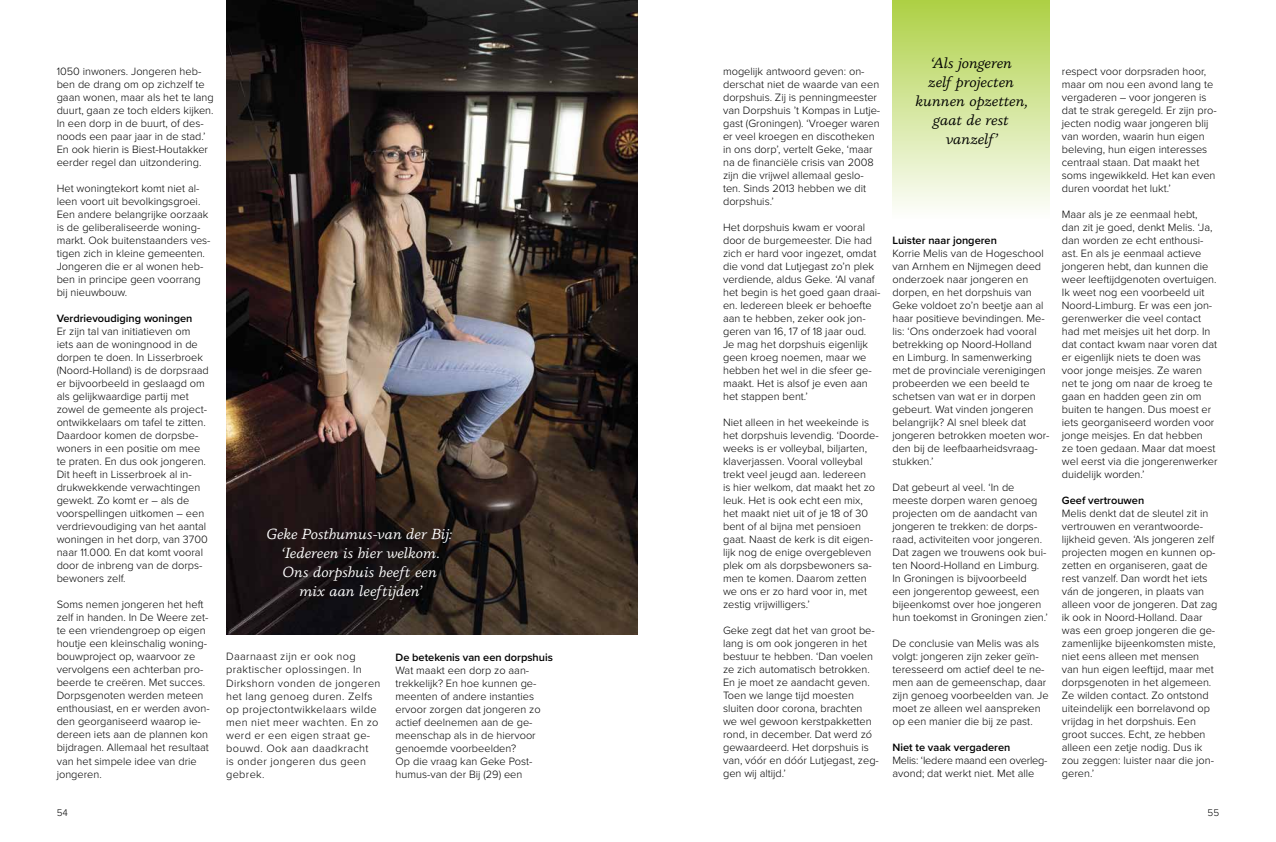
<style>
.page{position:relative;width:1276px;height:842px;background:#fff}
.page>*{position:absolute;margin:0;border:0;box-sizing:border-box;transform-origin:0 0}
.t1{font:italic 15px/19px "Basco Std";color:#fff;text-align:center}
.t2{font:italic 15px/19px "Basco Std";color:#000;text-align:center}
.t3{font:300 11px/13px "Proxima Nova";color:#000}
.t4{font:300 11px/13px "Proxima Nova";letter-spacing:.03em;color:#000}
.t5{font:600 11px "Proxima Nova";color:#000}
.t6{font:300 11px/13px "Proxima Nova";letter-spacing:-.02em;color:#000}
.t7{font:300 10px "Proxima Nova";color:#000}
</style>
<div class="page">
<img style="left:226px;top:0;width:412px;height:634px">
<div style="left:892px;top:0;width:158px;height:218px;background:linear-gradient(to bottom,#add044,#fdfefb)"></div>
<p class="t3" style="left:57px;top:65px;width:159px">1050 inwoners. Jongeren heb&shy;ben de drang om op zichzelf te gaan wonen, maar als het te lang duurt, gaan ze toch elders kijken.<br>In een dorp in de buurt, of des&shy;noods een paar jaar in de stad.’<br>En ook hierin is Biest-Houtakker eerder regel dan uitzondering.</p>
<p class="t3" style="left:57px;top:182px;width:155px">Het woningtekort komt niet al&shy;leen voort uit bevolkingsgroei.<br>Een andere belangrijke oorzaak is de geliberaliseerde woning&shy;markt. Ook buitenstaanders ves&shy;tigen zich in kleine gemeenten.<br>Jongeren die er al wonen heb&shy;ben in principe geen voorrang bij nieuwbouw.</p>
<p class="t5" style="left:57px;top:310px;width:137px">Verdrievoudiging woningen</p>
<p class="t3" style="left:57px;top:325px;width:154px">Er zijn tal van initiatieven om iets aan de woningnood in de dorpen te doen. In Lisserbroek (Noord-Holland) is de dorpsraad er bijvoorbeeld in geslaagd om als gelijkwaardige partij met zowel de gemeente als project&shy;ontwikkelaars om tafel te zitten.<br>Daardoor komen de dorpsbe&shy;woners in een positie om mee te praten. En dus ook jongeren.<br>Dit heeft in Lisserbroek al in&shy;drukwekkende verwachtingen gewekt. Zo komt er – als de voorspellingen uitkomen – een verdrievoudiging van het aantal woningen in het dorp, van 3700 naar 11.000. En dat komt vooral door de inbreng van de dorps&shy;bewoners zelf.</p>
<p class="t3" style="left:57px;top:598px;width:154px">Soms nemen jongeren het heft zelf in handen. In De Weere zet&shy;te een vriendengroep op eigen houtje een kleinschalig woning&shy;bouwproject op, waarvoor ze vervolgens een achterban pro&shy;beerde te creëren. Met succes.<br>Dorpsgenoten werden meteen enthousiast, en er werden avon&shy;den georganiseerd waarop ie&shy;dereen iets aan de plannen kon bijdragen. Allemaal het resultaat van het simpele idee van drie jongeren.</p>
<h1 class="t1" style="left:267px;top:524px;width:188px">Geke Posthumus-van der Bij: ‘Iedereen is hier welkom.<br>Ons dorpshuis heeft een<br>mix aan leeftijden’</h1>
<p class="t4" style="left:226px;top:650px;width:156px">Daarnaast zijn er ook nog praktischer oplossingen. In<br>Dirkshorn vonden de jongeren het lang genoeg duren. Zelfs op projectontwikkelaars wilde men niet meer wachten. En zo werd er een eigen straat ge&shy;bouwd. Ook aan daadkracht<br>is onder jongeren dus geen gebrek.</p>
<p class="t5" style="left:395px;top:649px;width:159px">De betekenis van een dorpshuis</p>
<p class="t3" style="left:395px;top:663px;width:147px">Wat maakt een dorp zo aan&shy;trekkelijk? En hoe kunnen ge&shy;meenten of andere instanties ervoor zorgen dat jongeren zo actief deelnemen aan de ge&shy;meenschap als in de hiervoor genoemde voorbeelden?<br>Op die vraag kan Geke Post&shy;humus-van der Bij (29) een</p>
<p class="t3" style="left:723px;top:64px;width:159px">mogelijk antwoord geven: on&shy;derschat niet de waarde van een dorpshuis. Zij is penningmeester van Dorpshuis ’t Kompas in Lutje&shy;gast (Groningen). ‘Vroeger waren er veel kroegen en discotheken in ons dorp’, vertelt Geke, ‘maar na de financiële crisis van 2008 zijn die vrijwel allemaal geslo&shy;ten. Sinds 2013 hebben we dit dorpshuis.’</p>
<p class="t3" style="left:723px;top:220px;width:159px">Het dorpshuis kwam er vooral door de burgemeester. Die had zich er hard voor ingezet, omdat die vond dat Lutjegast zo’n plek verdiende, aldus Geke. ‘Al vanaf het begin is het goed gaan draai&shy;en. Iedereen bleek er behoefte aan te hebben, zeker ook jon&shy;geren van 16, 17 of 18 jaar oud.<br>Je mag het dorpshuis eigenlijk geen kroeg noemen, maar we hebben het wel in die sfeer ge&shy;maakt. Het is alsof je even aan het stappen bent.’</p>
<p class="t3" style="left:723px;top:415px;width:157px">Niet alleen in het weekeinde is het dorpshuis levendig. ‘Doorde&shy;weeks is er volleybal, biljarten, klaverjassen. Vooral volleybal trekt veel jeugd aan. Iedereen<br>is hier welkom, dat maakt het zo leuk. Het is ook echt een mix, het maakt niet uit of je 18 of 30 bent of al bijna met pensioen gaat. Naast de kerk is dit eigen&shy;lijk nog de enige overgebleven plek om als dorpsbewoners sa&shy;men te komen. Daarom zetten we ons er zo hard voor in, met zestig vrijwilligers.’</p>
<p class="t3" style="left:723px;top:623px;width:157px">Geke zegt dat het van groot be&shy;lang is om ook jongeren in het bestuur te hebben. ‘Dan voelen ze zich automatisch betrokken.<br>En je moet ze aandacht geven.<br>Toen we lange tijd moesten sluiten door corona, brachten we wel gewoon kerstpakketten rond, in december. Dat werd zó gewaardeerd. Het dorpshuis is van, vóór en dóór Lutjegast, zeg&shy;gen wij altijd.’</p>
<h1 class="t2" style="left:915px;top:53px;width:115px">‘Als jongeren<br>zelf projecten kunnen opzetten, gaat de rest vanzelf’</h1>
<p class="t5" style="left:892px;top:232px;width:106px">Luister naar jongeren</p>
<p class="t3" style="left:892px;top:246px;width:159px">Korrie Melis van de Hogeschool van Arnhem en Nijmegen deed onderzoek naar jongeren en dorpen, en het dorpshuis van<br>Geke voldoet zo’n beetje aan al haar positieve bevindingen. Me&shy;lis: ‘Ons onderzoek had vooral betrekking op Noord-Holland<br>en Limburg. In samenwerking met de provinciale verenigingen probeerden we een beeld te schetsen van wat er in dorpen gebeurt. Wat vinden jongeren belangrijk? Al snel bleek dat jongeren betrokken moeten wor&shy;den bij de leefbaarheidsvraag&shy;stukken.’</p>
<p class="t3" style="left:892px;top:480px;width:157px">Dat gebeurt al veel. ‘In de meeste dorpen waren genoeg projecten om de aandacht van jongeren te trekken: de dorps&shy;raad, activiteiten voor jongeren.<br>Dat zagen we trouwens ook bui&shy;ten Noord-Holland en Limburg.<br>In Groningen is bijvoorbeeld een jongerentop geweest, een bijeenkomst over hoe jongeren hun toekomst in Groningen zien.’</p>
<p class="t3" style="left:892px;top:636px;width:158px">De conclusie van Melis was als volgt: jongeren zijn zeker geïn&shy;teresseerd om actief deel te ne&shy;men aan de gemeenschap, daar zijn genoeg voorbeelden van. Je moet ze alleen wel aanspreken op een manier die bij ze past.</p>
<p class="t5" style="left:892px;top:739px;width:119px">Niet te vaak vergaderen</p>
<p class="t6" style="left:892px;top:753px;width:157px">Melis: ‘Iedere maand een overleg&shy;avond; dat werkt niet. Met alle</p>
<p class="t3" style="left:1062px;top:64px;width:156px">respect voor dorpsraden hoor, maar om nou een avond lang te vergaderen – voor jongeren is dat te strak geregeld. Er zijn pro&shy;jecten nodig waar jongeren blij van worden, waarin hun eigen beleving, hun eigen interesses centraal staan. Dat maakt het soms ingewikkeld. Het kan even duren voordat het lukt.’</p>
<p class="t3" style="left:1062px;top:207px;width:157px">Maar als je ze eenmaal hebt, dan zit je goed, denkt Melis. ‘Ja, dan worden ze echt enthousi&shy;ast. En als je eenmaal actieve jongeren hebt, dan kunnen die weer leeftijdgenoten overtuigen.<br>Ik weet nog een voorbeeld uit<br>Noord-Limburg. Er was een jon&shy;gerenwerker die veel contact had met meisjes uit het dorp. In dat contact kwam naar voren dat er eigenlijk niets te doen was voor jonge meisjes. Ze waren net te jong om naar de kroeg te gaan en hadden geen zin om buiten te hangen. Dus moest er iets georganiseerd worden voor jonge meisjes. En dat hebben<br>ze toen gedaan. Maar dat moest wel eerst via die jongerenwerker duidelijk worden.’</p>
<p class="t5" style="left:1062px;top:492px;width:84px">Geef vertrouwen</p>
<p class="t3" style="left:1062px;top:506px;width:157px">Melis denkt dat de sleutel zit in vertrouwen en verantwoorde&shy;lijkheid geven. ‘Als jongeren zelf projecten mogen en kunnen op&shy;zetten en organiseren, gaat de rest vanzelf. Dan wordt het iets ván de jongeren, in plaats van alleen voor de jongeren. Dat zag ik ook in Noord-Holland. Daar was een groep jongeren die ge&shy;zamenlijke bijeenkomsten miste, niet eens alleen met mensen van hun eigen leeftijd, maar met dorpsgenoten in het algemeen.<br>Ze wilden contact. Zo ontstond uiteindelijk een borrelavond op vrijdag in het dorpshuis. Een groot succes. Echt, ze hebben alleen een zetje nodig. Dus ik zou zeggen: luister naar die jon&shy;geren.’</p>
<p class="t7" style="left:57px;top:805px;width:13px">54</p>
<p class="t7" style="left:1207px;top:805px;width:13px">55</p>
</div>
